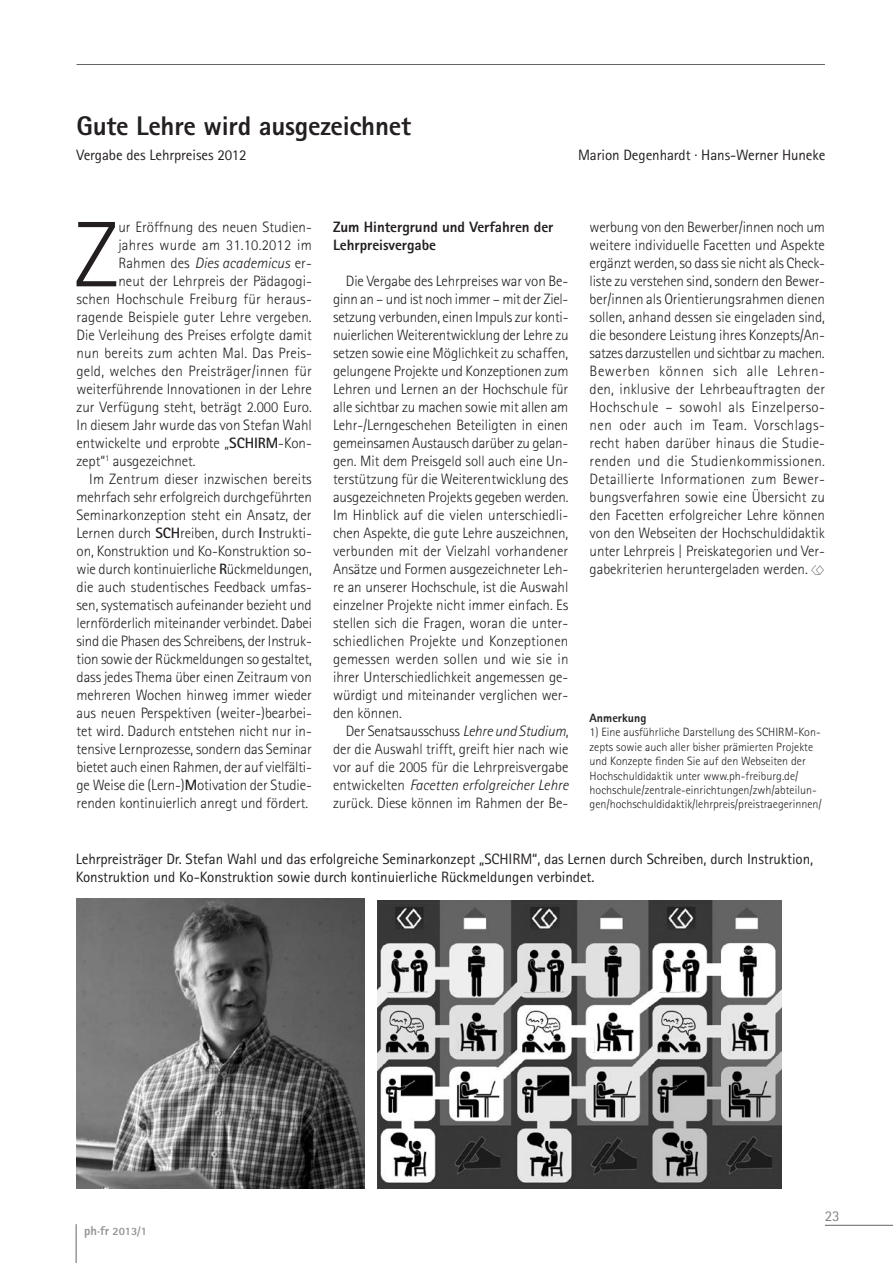
<style>
.page{position:relative;width:893px;height:1263px;background:#fff}
.page>*{position:absolute;margin:0;border:0;box-sizing:border-box;transform-origin:0 0}
.t1{font:300 93.3px "Rotis Sans Serif";color:#231f20}
.t2{font:800 27px "Rotis Sans Serif";letter-spacing:-.01em;color:#231f20}
.t3{font:300 15px/18px "Rotis Sans Serif";letter-spacing:-.005em;color:#231f20;text-align:justify}
.t4{font:15px/18px "Rotis Sans Serif";letter-spacing:-.005em;color:#231f20}
.t5{font:800 15px/18px "Rotis Sans Serif";letter-spacing:-.005em;color:#231f20}
.t6{font:italic 300 15px "Rotis Sans Serif";color:#231f20}
.t7{font:300 15px "Rotis Sans Serif";letter-spacing:.015em;color:#231f20}
.t8{font:15px "Rotis Sans Serif";color:#808285}
.t9{font:300 12px/14.4px "Rotis Sans Serif";color:#231f20}
.t10{font:800 12px "Rotis Sans Serif";color:#231f20}
.t11{font:800 11.25px "Rotis Sans Serif";color:#939598}
.s1{font-style:normal}
.s2{font-weight:700}
.s3{font-style:italic}
.s4{font-size:12.75px}
</style>
<div class="page">
<hr style="left:825px;top:1225px;width:68px;height:1px;background:#636366">
<hr style="left:76px;top:1224px;width:1px;height:39px;background:#636366">
<img style="left:77px;top:898px;width:287px;height:290px">
<hr style="left:77px;top:64px;width:748px;height:1px;background:#636366">
<svg style="left:811px;top:566px;width:12px;height:8px"></svg>
<img style="left:377px;top:901px;width:404px;height:287px">
<h2 class="t2" style="left:77px;top:109px;width:336px">Gute Lehre wird ausgezeichnet</h2>
<p class="t4" style="left:77px;top:146px;width:172px">Vergabe des Lehrpreises 2012</p>
<p class="t4" style="left:578px;top:146px;width:249px">Marion Degenhardt · Hans-Werner Huneke</p>
<h1 class="t1" style="left:74px;top:201px;width:46px">Z</h1>
<p class="t3" style="left:118px;top:218px;width:195px">ur Eröffnung des neuen Studien-</p>
<p class="t7" style="left:118px;top:237px;width:195px">jahres wurde am 31.10.2012 im</p>
<p class="t6" style="left:118px;top:255px;width:195px"><span class="s1">Rahmen des</span> Dies academicus <span class="s1">er-</span></p>
<p class="t3" style="left:118px;top:272px;width:195px">neut der Lehrpreis der Pädagogi-</p>
<p class="t3" style="left:77px;top:290px;width:237px">schen Hochschule Freiburg für heraus-</p>
<p class="t3" style="left:77px;top:308px;width:237px">ragende Beispiele guter Lehre vergeben.</p>
<p class="t3" style="left:77px;top:326px;width:237px">Die Verleihung des Preises erfolgte damit</p>
<p class="t3" style="left:77px;top:344px;width:237px">nun bereits zum achten Mal. Das Preis-</p>
<p class="t3" style="left:77px;top:362px;width:237px">geld, welches den Preisträger/innen für</p>
<p class="t3" style="left:77px;top:380px;width:237px">weiterführende Innovationen in der Lehre</p>
<p class="t3" style="left:77px;top:398px;width:237px">zur Verfügung steht, beträgt 2.000 Euro.</p>
<p class="t3" style="left:77px;top:416px;width:237px">In diesem Jahr wurde das von Stefan Wahl</p>
<p class="t3" style="left:77px;top:434px;width:237px">entwickelte und erprobte „<span class="s2">SCHIRM</span>-Kon-</p>
<p class="t3" style="left:77px;top:452px;width:121px">zept“<sup>1</sup> ausgezeichnet.</p>
<p class="t3" style="left:89px;top:470px;width:224px">Im Zentrum dieser inzwischen bereits</p>
<p class="t3" style="left:77px;top:488px;width:237px">mehrfach sehr erfolgreich durchgeführten</p>
<p class="t3" style="left:77px;top:506px;width:237px">Seminarkonzeption steht ein Ansatz, der</p>
<p class="t3" style="left:77px;top:524px;width:237px">Lernen durch <span class="s2">SCH</span>reiben, durch <span class="s2">I</span>nstrukti-</p>
<p class="t3" style="left:77px;top:542px;width:237px">on, Konstruktion und Ko-Konstruktion so-</p>
<p class="t3" style="left:77px;top:560px;width:237px">wie durch kontinuierliche <span class="s2">R</span>ückmeldungen,</p>
<p class="t3" style="left:77px;top:578px;width:237px">die auch studentisches Feedback umfas-</p>
<p class="t3" style="left:77px;top:596px;width:237px">sen, systematisch aufeinander bezieht und</p>
<p class="t3" style="left:77px;top:614px;width:237px">lernförderlich miteinander verbindet. Dabei</p>
<p class="t3" style="left:77px;top:632px;width:237px">sind die Phasen des Schreibens, der Instruk-</p>
<p class="t3" style="left:77px;top:650px;width:237px">tion sowie der Rückmeldungen so gestaltet,</p>
<p class="t3" style="left:77px;top:668px;width:237px">dass jedes Thema über einen Zeitraum von</p>
<p class="t3" style="left:77px;top:686px;width:237px">mehreren Wochen hinweg immer wieder</p>
<p class="t3" style="left:77px;top:704px;width:237px">aus neuen Perspektiven (weiter-)bearbei-</p>
<p class="t3" style="left:77px;top:722px;width:237px">tet wird. Dadurch entstehen nicht nur in-</p>
<p class="t3" style="left:77px;top:740px;width:237px">tensive Lernprozesse, sondern das Seminar</p>
<p class="t3" style="left:77px;top:758px;width:237px">bietet auch einen Rahmen, der auf vielfälti-</p>
<p class="t3" style="left:77px;top:776px;width:237px">ge Weise die (Lern-)<span class="s2">M</span>otivation der Studie-</p>
<p class="t3" style="left:77px;top:794px;width:233px">renden kontinuierlich anregt und fördert.</p>
<p class="t5" style="left:333px;top:218px;width:222px">Zum Hintergrund und Verfahren der<br>Lehrpreisvergabe</p>
<p class="t3" style="left:333px;top:272px;width:237px;text-indent:13px">Die Vergabe des Lehrpreises war von Be&shy;ginn an – und ist noch immer – mit der Ziel&shy;setzung verbunden, einen Impuls zur konti&shy;nuierlichen Weiterentwicklung der Lehre zu setzen sowie eine Möglichkeit zu schaffen, gelungene Projekte und Konzeptionen zum Lehren und Lernen an der Hochschule für alle sichtbar zu machen sowie mit allen am Lehr-/Lerngeschehen Beteiligten in einen gemeinsamen Austausch darüber zu gelan&shy;gen. Mit dem Preisgeld soll auch eine Un&shy;terstützung für die Weiterentwicklung des ausgezeichneten Projekts gegeben werden.<br>Im Hinblick auf die vielen unterschiedli&shy;chen Aspekte, die gute Lehre auszeichnen, verbunden mit der Vielzahl vorhandener Ansätze und Formen ausgezeichneter Leh&shy;re an unserer Hochschule, ist die Auswahl einzelner Projekte nicht immer einfach. Es stellen sich die Fragen, woran die unter&shy;schiedlichen Projekte und Konzeptionen gemessen werden sollen und wie sie in ihrer Unterschiedlichkeit angemessen ge&shy;würdigt und miteinander verglichen wer&shy;den können.</p>
<p class="t3" style="left:333px;top:722px;width:237px;text-indent:13px">Der Senatsausschuss <span class="s3">Lehre und Studium</span>, der die Auswahl trifft, greift hier nach wie vor auf die 2005 für die Lehrpreisvergabe entwickelten <span class="s3">Facetten erfolgreicher Lehre </span>zurück. Diese können im Rahmen der Be-</p>
<p class="t3" style="left:590px;top:218px;width:237px">werbung von den Bewerber/innen noch um weitere individuelle Facetten und Aspekte ergänzt werden, so dass sie nicht als Check&shy;liste zu verstehen sind, sondern den Bewer&shy;ber/innen als Orientierungsrahmen dienen sollen, anhand dessen sie eingeladen sind, die besondere Leistung ihres Konzepts/An&shy;satzes darzustellen und sichtbar zu machen.<br>Bewerben können sich alle Lehren&shy;den, inklusive der Lehrbeauftragten der Hochschule – sowohl als Einzelperso&shy;nen oder auch im Team. Vorschlags&shy;recht haben darüber hinaus die Studie&shy;renden und die Studienkommissionen.<br>Detaillierte Informationen zum Bewer&shy;bungsverfahren sowie eine Übersicht zu den Facetten erfolgreicher Lehre können von den Webseiten der Hochschuldidaktik unter Lehrpreis | Preiskategorien und Ver&shy;gabekriterien heruntergeladen werden.</p>
<p class="t10" style="left:590px;top:710px;width:58px">Anmerkung</p>
<p class="t9" style="left:590px;top:725px;width:234px">1) Eine ausführliche Darstellung des SCHIRM-Kon&shy;zepts sowie auch aller bisher prämierten Projekte und Konzepte finden Sie auf den Webseiten der Hochschuldidaktik unter www.ph-freiburg.de/ hochschule/zentrale-einrichtungen/zwh/abteilun&shy;gen/hochschuldidaktik/lehrpreis/preistraegerinnen/</p>
<p class="t4" style="left:76px;top:850px;width:739px">Lehrpreisträger Dr. Stefan Wahl und das erfolgreiche Seminarkonzept „SCHIRM“, das Lernen durch Schreiben, durch Instruktion,<br>Konstruktion und Ko-Konstruktion sowie durch kontinuierliche Rückmeldungen verbindet.</p>
<p class="t11" style="left:84px;top:1224px;width:64px"><span class="s4">ph·fr</span> 2013/1</p>
<p class="t8" style="left:825px;top:1207px;width:16px">23</p>
</div>
